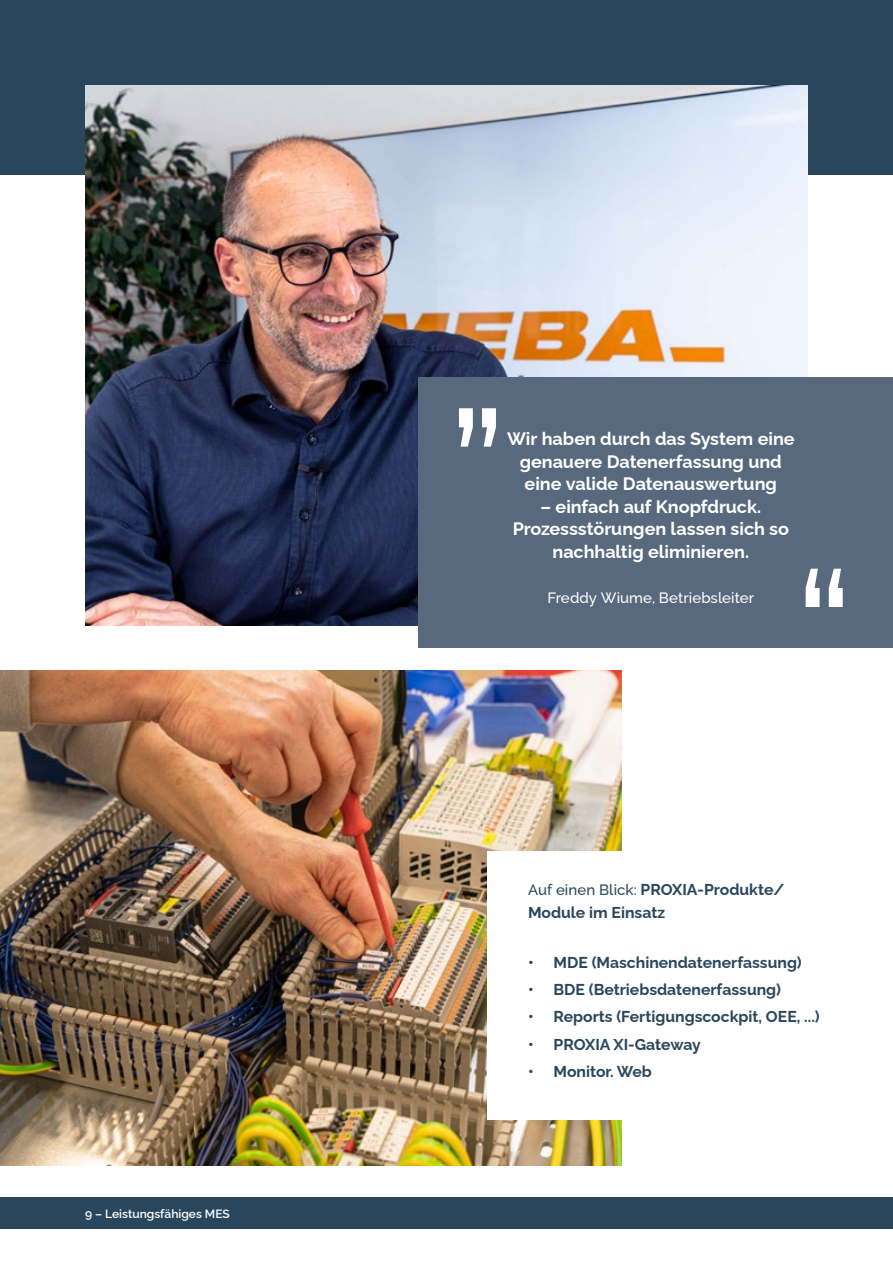
<style>
.page{position:relative;width:893px;height:1263px;background:#fff}
.page>*{position:absolute;margin:0;border:0;box-sizing:border-box;transform-origin:0 0}
.t1{font:100 18px/22.5px "Raleway";color:#fff;text-align:center}
.t2{font:100 15.75px/22.5px "Raleway";color:#2a465d}
.t3{font:500 15px "Raleway";letter-spacing:.005em;color:#fff}
.t4{font:600 12px "Raleway";color:#fff}
.s1{font-weight:500;font-size:15px}
</style>
<div class="page">
<div style="left:0;top:1197px;width:893px;height:31px;background:#2a465d"></div>
<div style="left:0;top:0;width:893px;height:175px;background:#2a465d"></div>
<img style="left:85px;top:85px;width:723px;height:540px">
<img style="left:0;top:670px;width:622px;height:495px">
<div style="left:487px;top:851px;width:406px;height:269px;background:#fff"></div>
<div style="left:419px;top:378px;width:474px;height:270px;background:#58687d"></div>
<svg style="left:459px;top:408px;width:37px;height:39px"></svg>
<svg style="left:806px;top:569px;width:37px;height:38px"></svg>
<p class="t4" style="left:85px;top:1204px;width:146px">9 – Leistungsfähiges MES</p>
<p class="t1" style="left:507px;top:425px;width:289px">Wir haben durch das System eine genauere Datenerfassung und eine valide Datenauswertung</p>
<p class="t1" style="left:513px;top:493px;width:278px">– einfach auf Knopfdruck.<br>Prozessstörungen lassen sich so nachhaltig eliminieren.</p>
<p class="t3" style="left:547px;top:585px;width:208px">Freddy Wiume, Betriebsleiter</p>
<p class="t2" style="left:528px;top:876px;width:258px"><span class="s1">Auf einen Blick:</span> PROXIA-Produkte/<br>Module im Einsatz</p>
<p class="t2" style="left:528px;top:949px;width:275px">• MDE (Maschinendatenerfassung)</p>
<p class="t2" style="left:528px;top:976px;width:255px">• BDE (Betriebsdatenerfassung)</p>
<p class="t2" style="left:528px;top:1004px;width:293px">• Reports (Fertigungscockpit, OEE, ...)</p>
<p class="t2" style="left:528px;top:1031px;width:174px">• PROXIA XI-Gateway</p>
<p class="t2" style="left:528px;top:1059px;width:125px">• Monitor. Web</p>
</div>
